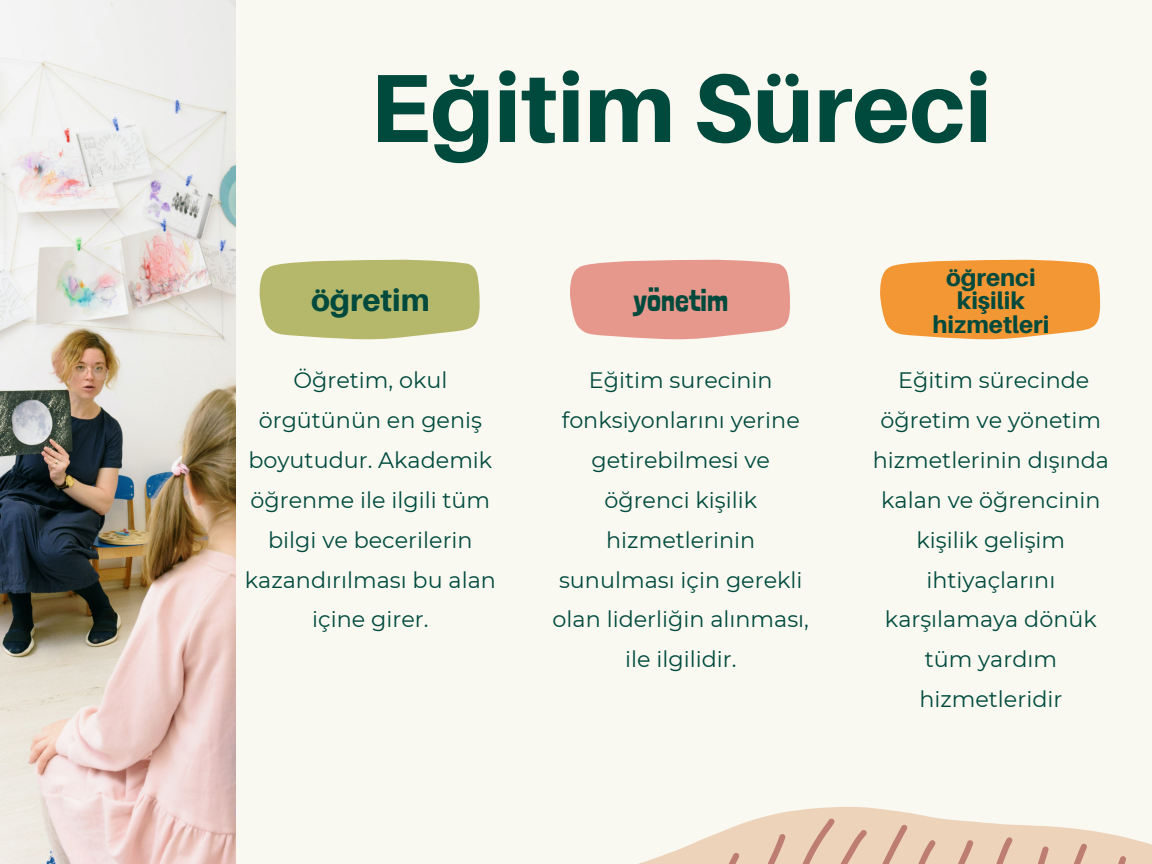
<style>
.page{position:relative;width:1152px;height:864px;background:#f9f9f1}
.page>*{position:absolute;margin:0;border:0;box-sizing:border-box;transform-origin:0 0}
.t1{font:800 96.9px "Aileron";color:#004a3d}
.t2{font:800 30.9px "Aileron";color:#004a3d}
.t3{font:30.9px "Londrina Solid";color:#004a3d}
.t4{font:800 24px/23.1px "Aileron";color:#004a3d;text-align:center}
.t5{font:22.35px/39.9px "Montserrat";color:#004a3d;text-align:center}
</style>
<div class="page">
<img style="left:0;top:0;width:235px;height:807px">
<svg style="left:259px;top:259px;width:221px;height:81px;background:#bcbf79"></svg>
<svg style="left:570px;top:259px;width:220px;height:81px;background:#e8a296"></svg>
<svg style="left:880px;top:259px;width:221px;height:81px;background:#f3a149"></svg>
<svg style="left:0;top:807px;width:1152px;height:57px"></svg>
<svg style="left:802px;top:819px;width:65px;height:45px;background:#e4c2ad"></svg>
<svg style="left:876px;top:825px;width:60px;height:39px;background:#e5c3ae"></svg>
<svg style="left:948px;top:840px;width:25px;height:24px"></svg>
<svg style="left:988px;top:837px;width:25px;height:27px"></svg>
<svg style="left:1025px;top:847px;width:24px;height:17px"></svg>
<svg style="left:1067px;top:844px;width:20px;height:20px"></svg>
<svg style="left:1096px;top:856px;width:30px;height:8px"></svg>
<svg style="left:756px;top:834px;width:30px;height:30px"></svg>
<svg style="left:705px;top:853px;width:35px;height:11px"></svg>
<h1 class="t1" style="left:370px;top:48px;width:624px">Eğitim Süreci</h1>
<h2 class="t2" style="left:311px;top:281px;width:120px">öğretim</h2>
<h2 class="t3" style="left:633px;top:282px;width:96px">yönetim</h2>
<p class="t4" style="left:932px;top:266px;width:118px">öğrenci kişilik hizmetleri</p>
<p class="t5" style="left:245px;top:360px;width:252px">Öğreti m, okul örgütünün en geniş boyutudur. Akademi k öğrenme ile ilgili tüm bi lgi ve beceri leri n kazandırılması bu alan içi ne gi rer.</p>
<p class="t5" style="left:553px;top:360px;width:258px">Eğiti m sureci ni n fonksiyonlarını yeri ne geti rebi lmesi ve öğrenci kişi li k hizmetleri ni n sunulması içi n gerekli olan liderliğin alınması, ile ilgilidir.</p>
<p class="t5" style="left:873px;top:360px;width:238px">Eğiti m süreci nde öğreti m ve yöneti m hizmetleri ni n dışında kalan ve öğrencinin kişi li k gelişi m<br>i htiyaçlarını karşılamaya dönük tüm yardım hizmetleridi r</p>
</div>
